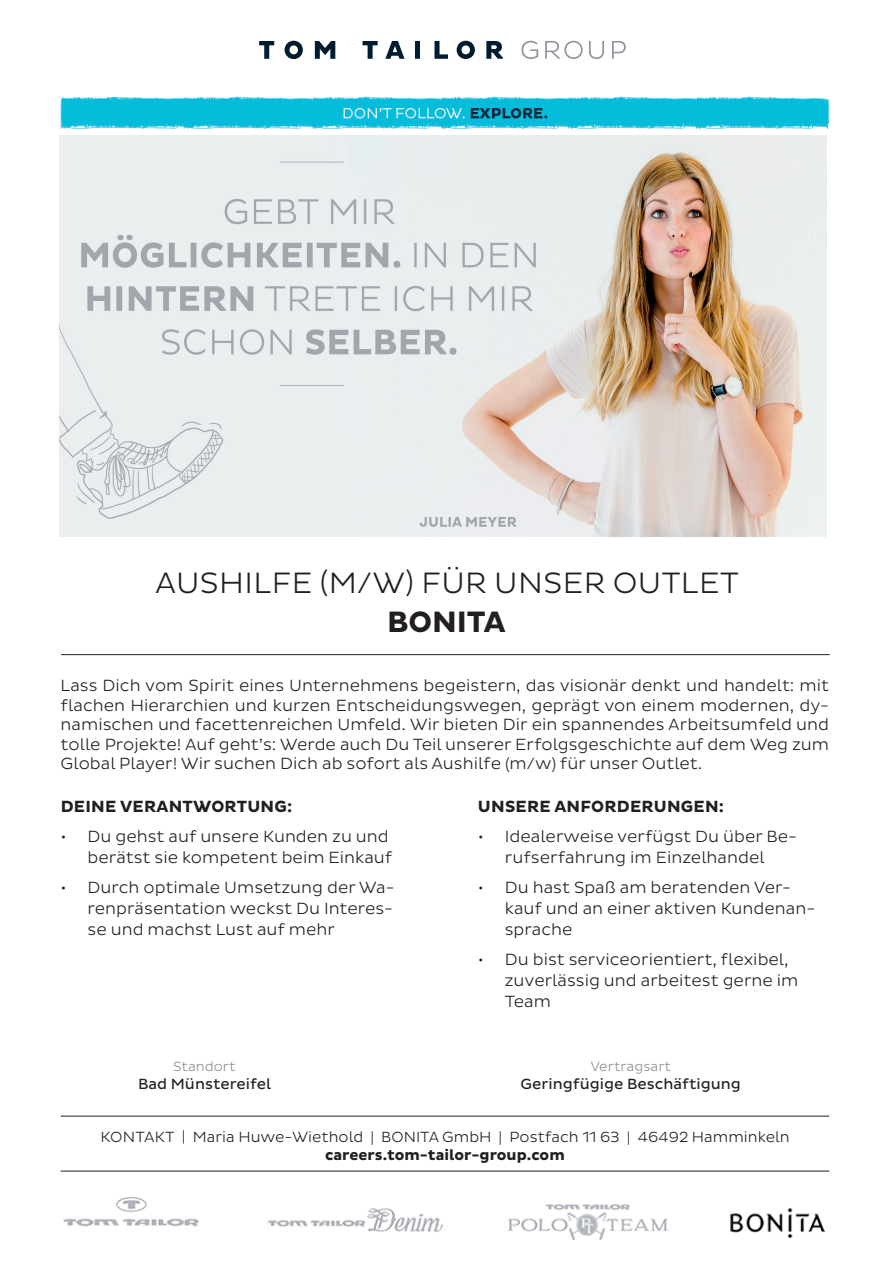
<style>
.page{position:relative;width:893px;height:1263px;background:#fff}
.page>*{position:absolute;margin:0;border:0;box-sizing:border-box;transform-origin:0 0}
.t1{font:300 30px "Pluto Sans";letter-spacing:.015em;color:#231f20}
.t2{font:700 30px "Pluto Sans";letter-spacing:-.005em;color:#231f20}
.t3{font:300 16.5px/21px "Pluto Sans";color:#231f20;text-align:justify}
.t4{font:700 16.5px "Pluto Sans";letter-spacing:.015em;color:#231f20}
.t5{font:300 15px "Pluto Sans";color:#231f20}
.t6{font:15px "Pluto Sans";color:#231f20}
.t7{font:700 15px "Pluto Sans";color:#231f20}
.t8{font:300 13.5px "Pluto Sans";color:#8a8c8f}
</style>
<div class="page">
<svg style="left:521px;top:41px;width:105px;height:18px"></svg>
<svg style="left:259px;top:41px;width:244px;height:18px"></svg>
<hr style="left:61px;top:1116px;width:768px;height:1px;background:#231f20">
<hr style="left:61px;top:1171px;width:768px;height:1px;background:#231f20">
<img style="left:63px;top:1197px;width:762px;height:43px">
<hr style="left:61px;top:654px;width:769px;height:1px;background:#231f20">
<img style="left:60px;top:96px;width:770px;height:34px">
<img style="left:59px;top:135px;width:767px;height:401px">
<p class="t1" style="left:155px;top:565px;width:585px">AUSHILFE (M/W) FÜR UNSER OUTLET</p>
<p class="t2" style="left:387px;top:604px;width:120px">BONITA</p>
<p class="t3" style="left:61px;top:676px;width:770px;line-height:19.5px">Lass Dich vom Spirit eines Unternehmens begeistern, das visionär denkt und handelt: mit flachen Hierarchien und kurzen Entscheidungswegen, geprägt von einem modernen, dy&shy;namischen und facettenreichen Umfeld. Wir bieten Dir ein spannendes Arbeitsumfeld und tolle Projekte! Auf geht’s: Werde auch Du Teil unserer Erfolgsgeschichte auf dem Weg zum Global Player! Wir suchen Dich ab sofort als Aushilfe (m/w) für unser Outlet.</p>
<p class="t4" style="left:61px;top:797px;width:233px">DEINE VERANTWORTUNG:</p>
<p class="t3" style="left:61px;top:826px;width:333px;text-align:right">• Du gehst auf unsere Kunden zu und berätst sie kompetent beim Einkauf</p>
<p class="t3" style="left:88px;top:877px;width:309px;text-indent:-27px">• Durch optimale Umsetzung der Wa&shy;renpräsentation weckst Du Interes&shy;se und machst Lust auf mehr</p>
<p class="t4" style="left:478px;top:797px;width:248px">UNSERE ANFORDERUNGEN:</p>
<p class="t3" style="left:478px;top:826px;width:321px;text-align:center">• Idealerweise verfügst Du über Be&shy;rufserfahrung im Einzelhandel</p>
<p class="t3" style="left:505px;top:877px;width:312px;text-align:left;text-indent:-27px">• Du hast Spaß am beratenden Ver&shy;kauf und an einer aktiven Kundenan&shy;sprache</p>
<p class="t3" style="left:505px;top:949px;width:295px;text-align:left;text-indent:-27px">• Du bist serviceorientiert, flexibel, zuverlässig und arbeitest gerne im<br>Team</p>
<p class="t8" style="left:173px;top:1058px;width:64px">Standort</p>
<p class="t6" style="left:138px;top:1075px;width:135px">Bad Münstereifel</p>
<p class="t8" style="left:590px;top:1058px;width:82px">Vertragsart</p>
<p class="t6" style="left:521px;top:1075px;width:222px">Geringfügige Beschäftigung</p>
<p class="t5" style="left:100px;top:1128px;width:691px">KONTAKT | Maria Huwe-Wiethold | BONITA GmbH | Postfach 11 63 | 46492 Hamminkeln</p>
<p class="t7" style="left:325px;top:1146px;width:241px">careers.tom-tailor-group.com</p>
</div>
